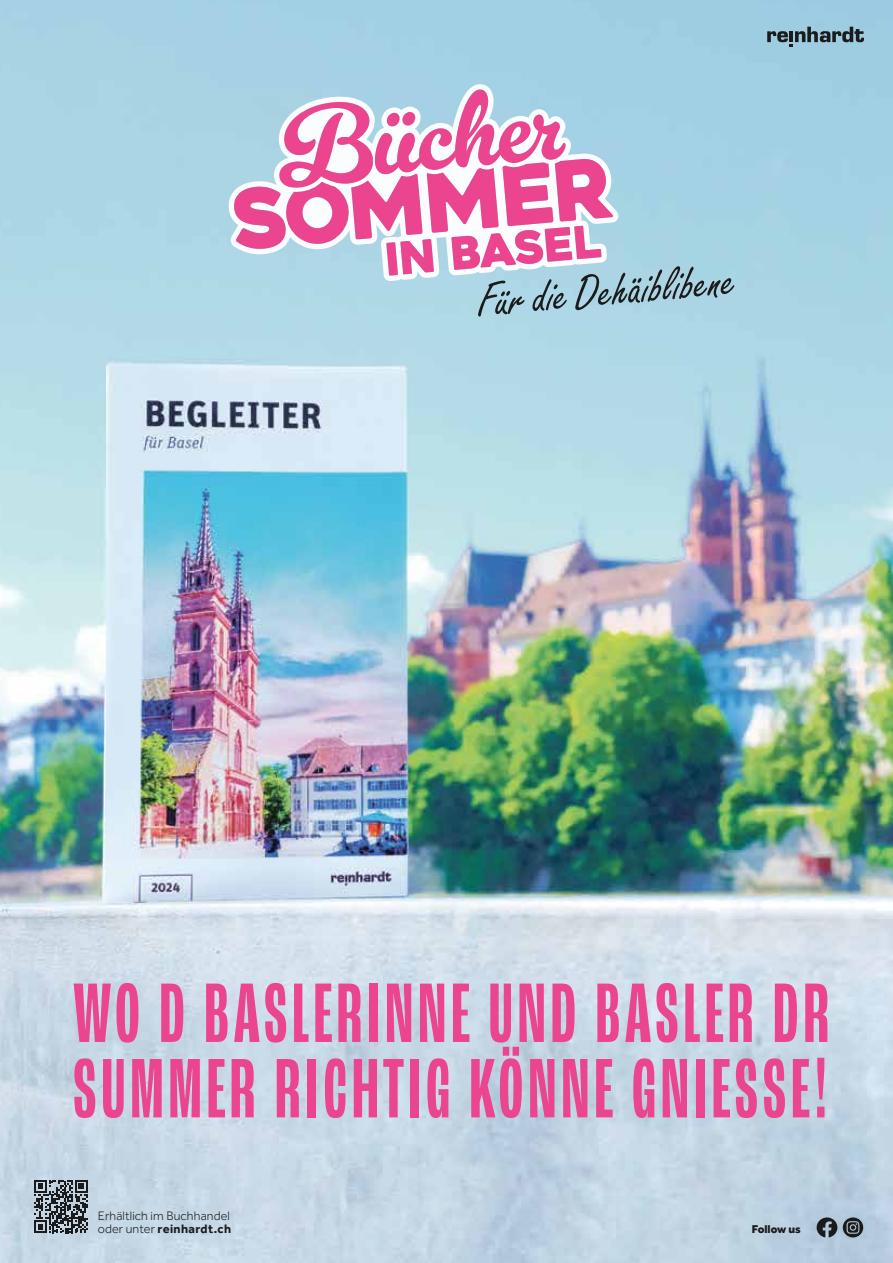
<style>
.page{position:relative;width:893px;height:1263px;background:#fff}
.page>*{position:absolute;margin:0;border:0;box-sizing:border-box;transform-origin:0 0}
.t1{font:500 extra-condensed 88.65px/75.4px "Roc Grotesk";letter-spacing:.04em;color:#eb4590}
.t2{font:48.6px "Freestyle Script";color:#1b1b1c}
.t3{font:300 12.6px/13.5px "Effra CC";letter-spacing:.01em;color:#1b1b1c}
.t4{font:800 11.55px "Effra CC";color:#1b1b1c}
.s1{font-weight:700}
</style>
<div class="page">
<img style="left:0;top:0;width:893px;height:1263px">
<svg style="left:228px;top:84px;width:391px;height:197px;background:#add6e7"></svg>
<svg style="left:234px;top:89px;width:379px;height:187px"></svg>
<svg style="left:817px;top:1217px;width:20px;height:20px"></svg>
<svg style="left:843px;top:1217px;width:20px;height:20px"></svg>
<svg style="left:34px;top:1180px;width:54px;height:53px;background:#646c73"></svg>
<svg style="left:767px;top:27px;width:97px;height:20px;background:#6d8b98"></svg>
<p class="t2" style="left:475px;top:273px;width:259px;rotate:-5deg">Für die Dehäiblibene</p>
<p class="t1" style="left:73px;top:976px;width:759px">WO D BASLERINNE UND BASLER DR<br>SUMMER RICHTIG KÖNNE GNIESSE!</p>
<p class="t3" style="left:98px;top:1210px;width:135px">Erhältlich im Buchhandel oder unter <span class="s1">reinhardt.ch</span></p>
<p class="t4" style="left:752px;top:1221px;width:50px">Follow us</p>
</div>
